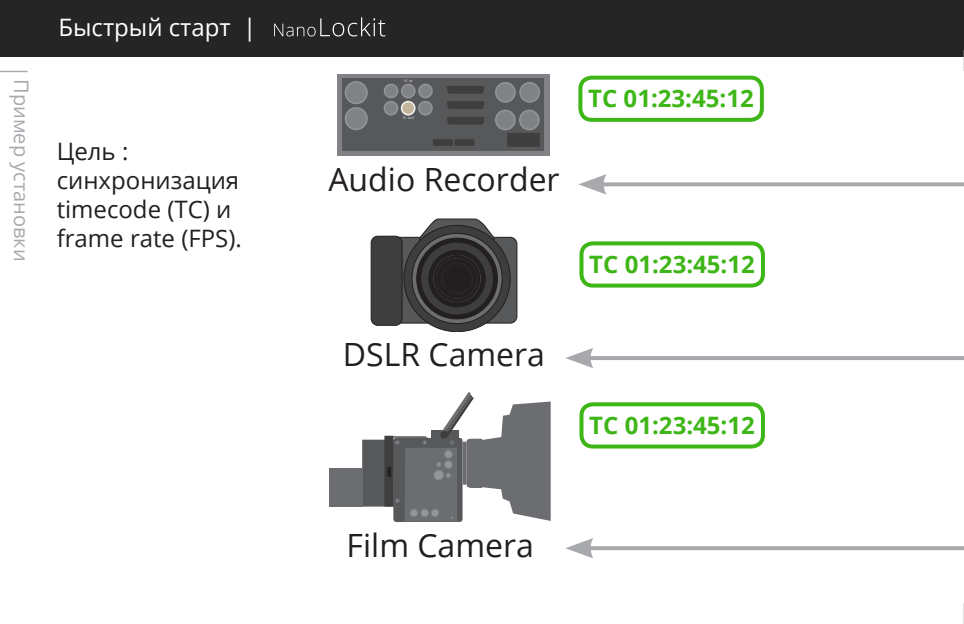
<style>
.page{position:relative;width:964px;height:624px;background:#fff}
.page>*{position:absolute;margin:0;border:0;box-sizing:border-box;transform-origin:0 0}
.t1{font:32px "Open Sans";color:#231f20}
.t2{font:24px/28.8px "Open Sans";color:#231f20}
.t3{font:700 24px "Open Sans";color:#3fb618}
.t4{font:24px "Open Sans";color:#fff}
.t5{font:20px "Open Sans";color:#a8a9ad}
</style>
<div class="page">
<div style="left:0;top:0;width:964px;height:57px;background:#252525"></div>
<svg style="left:963px;top:50px;width:1px;height:21px"></svg>
<svg style="left:963px;top:603px;width:1px;height:21px"></svg>
<svg style="left:274px;top:17px;width:111px;height:19px"></svg>
<svg style="left:0;top:71px;width:28px;height:1px"></svg>
<div style="left:393px;top:438px;width:69px;height:84px;background:#57585a;border-radius:3px"></div>
<div style="left:405px;top:448px;width:52px;height:73px;background:#6c6d70"></div>
<svg style="left:394px;top:436px;width:34px;height:9px"></svg>
<svg style="left:395px;top:498px;width:5px;height:5px"></svg>
<div style="left:410px;top:509px;width:8px;height:7px;background:#939598;border-radius:50%"></div>
<div style="left:410px;top:509px;width:8px;height:8px;border:1px solid #808285;border-radius:50%"></div>
<div style="left:421px;top:509px;width:7px;height:7px;background:#939598;border-radius:50%"></div>
<div style="left:421px;top:509px;width:8px;height:8px;border:1px solid #808285;border-radius:50%"></div>
<div style="left:431px;top:509px;width:8px;height:7px;background:#939598;border-radius:50%"></div>
<div style="left:431px;top:509px;width:8px;height:8px;border:1px solid #808285;border-radius:50%"></div>
<div style="left:434px;top:470px;width:10px;height:10px;border:1px solid #808285;border-radius:50%"></div>
<div style="left:362px;top:439px;width:31px;height:67px;background:#57585a"></div>
<div style="left:329px;top:468px;width:33px;height:38px;background:#6c6d70"></div>
<div style="left:384px;top:435px;width:9px;height:71px;background:#3e3e3f"></div>
<div style="left:431px;top:430px;width:27px;height:8px;background:#57585a"></div>
<svg style="left:387px;top:467px;width:4px;height:10px"></svg>
<svg style="left:436px;top:392px;width:115px;height:129px"></svg>
<svg style="left:374px;top:237px;width:143px;height:86px;background:#515153"></svg>
<div style="left:374px;top:237px;width:143px;height:86px;border:1px solid #231f20;border-radius:7px"></div>
<div style="left:371px;top:236px;width:31px;height:89px;background:#3e3e3f;border-radius:7px"></div>
<div style="left:371px;top:236px;width:31px;height:89px;border:1px solid #231f20;border-radius:7px"></div>
<svg style="left:419px;top:219px;width:75px;height:22px"></svg>
<div style="left:404px;top:225px;width:106px;height:106px;background:#3e3e3f;border-radius:50%"></div>
<svg style="left:412px;top:233px;width:90px;height:90px"></svg>
<div style="left:417px;top:238px;width:80px;height:81px;background:#231f20;border-radius:50%"></div>
<div style="left:416px;top:238px;width:82px;height:81px;border:1px solid #231f20;border-radius:50%"></div>
<div style="left:421px;top:242px;width:72px;height:73px;background:#3e3e3f;border-radius:50%"></div>
<div style="left:420px;top:242px;width:74px;height:73px;border:1px solid #231f20;border-radius:50%"></div>
<div style="left:429px;top:250px;width:56px;height:57px;background:#231f20;border-radius:50%"></div>
<div style="left:429px;top:250px;width:56px;height:57px;border:1px solid #231f20;border-radius:50%"></div>
<svg style="left:433px;top:254px;width:48px;height:49px"></svg>
<div style="left:433px;top:254px;width:48px;height:49px;border:1px solid #231f20;border-radius:50%"></div>
<div style="left:434px;top:255px;width:46px;height:46px;background:#231f20;border-radius:50%"></div>
<div style="left:434px;top:255px;width:46px;height:47px;border:1px solid #231f20;border-radius:50%"></div>
<svg style="left:436px;top:258px;width:42px;height:41px"></svg>
<div style="left:436px;top:257px;width:42px;height:42px;border:1px solid #231f20;border-radius:50%"></div>
<div style="left:437px;top:259px;width:40px;height:39px;background:#231f20;border-radius:50%"></div>
<div style="left:437px;top:258px;width:40px;height:40px;border:1px solid #231f20;border-radius:50%"></div>
<div style="left:441px;top:262px;width:32px;height:32px;background:#272324;border-radius:50%"></div>
<div style="left:441px;top:262px;width:32px;height:33px;border:1px solid #231f20;border-radius:50%"></div>
<div style="left:442px;top:263px;width:30px;height:31px;background:#272324;border-radius:50%"></div>
<div style="left:442px;top:263px;width:30px;height:31px;border:1px solid #231f20;border-radius:50%"></div>
<div style="left:443px;top:264px;width:28px;height:29px;background:#231f20;border-radius:50%"></div>
<div style="left:442px;top:264px;width:30px;height:29px;border:1px solid #231f20;border-radius:50%"></div>
<div style="left:337px;top:74px;width:213px;height:81px;background:#808285"></div>
<div style="left:342px;top:78px;width:202px;height:73px;background:#57585a"></div>
<div style="left:402px;top:102px;width:13px;height:13px;background:#c3b49b;border-radius:50%"></div>
<div style="left:401px;top:101px;width:14px;height:14px;border:2px solid #f2f3f4;border-radius:50%"></div>
<div style="left:384px;top:102px;width:13px;height:13px;background:#808285;border-radius:50%"></div>
<div style="left:384px;top:101px;width:14px;height:14px;border:2px solid #939598;border-radius:50%"></div>
<div style="left:345px;top:82px;width:22px;height:21px;background:#808285;border-radius:50%"></div>
<div style="left:345px;top:81px;width:23px;height:23px;border:2px solid #939598;border-radius:50%"></div>
<div style="left:345px;top:108px;width:22px;height:21px;background:#808285;border-radius:50%"></div>
<div style="left:345px;top:107px;width:23px;height:23px;border:2px solid #939598;border-radius:50%"></div>
<div style="left:402px;top:84px;width:13px;height:14px;background:#808285;border-radius:50%"></div>
<div style="left:401px;top:84px;width:14px;height:14px;border:2px solid #939598;border-radius:50%"></div>
<div style="left:419px;top:102px;width:13px;height:13px;background:#808285;border-radius:50%"></div>
<div style="left:418px;top:101px;width:15px;height:14px;border:2px solid #939598;border-radius:50%"></div>
<div style="left:520px;top:83px;width:19px;height:19px;background:#808285;border-radius:50%"></div>
<div style="left:519px;top:82px;width:21px;height:21px;border:2px solid #939598;border-radius:50%"></div>
<div style="left:496px;top:83px;width:19px;height:19px;background:#808285;border-radius:50%"></div>
<div style="left:495px;top:82px;width:21px;height:21px;border:2px solid #939598;border-radius:50%"></div>
<div style="left:496px;top:110px;width:19px;height:20px;background:#808285;border-radius:50%"></div>
<div style="left:495px;top:110px;width:21px;height:20px;border:2px solid #939598;border-radius:50%"></div>
<div style="left:520px;top:110px;width:19px;height:20px;background:#808285;border-radius:50%"></div>
<div style="left:519px;top:110px;width:21px;height:20px;border:2px solid #939598;border-radius:50%"></div>
<div style="left:384px;top:84px;width:14px;height:13px;background:#808285;border-radius:50%"></div>
<div style="left:384px;top:84px;width:14px;height:14px;border:2px solid #939598;border-radius:50%"></div>
<div style="left:419px;top:84px;width:13px;height:13px;background:#808285;border-radius:50%"></div>
<div style="left:418px;top:84px;width:15px;height:14px;border:2px solid #939598;border-radius:50%"></div>
<svg style="left:447px;top:86px;width:38px;height:8px"></svg>
<svg style="left:447px;top:101px;width:38px;height:8px"></svg>
<svg style="left:447px;top:117px;width:38px;height:8px"></svg>
<div style="left:433px;top:139px;width:20px;height:7px;background:#3e3e3f"></div>
<div style="left:454px;top:139px;width:20px;height:7px;background:#3e3e3f"></div>
<div style="left:507px;top:133px;width:33px;height:14px;background:#3e3e3f"></div>
<svg style="left:606px;top:182px;width:358px;height:4px"></svg>
<svg style="left:578px;top:174px;width:28px;height:20px"></svg>
<hr style="left:587px;top:356px;width:377px;height:4px;background:#a8a9ad">
<svg style="left:565px;top:348px;width:28px;height:20px"></svg>
<svg style="left:593px;top:546px;width:371px;height:4px"></svg>
<svg style="left:565px;top:538px;width:28px;height:20px"></svg>
<div style="left:578px;top:76px;width:186px;height:46px;border:4px solid #3fb618;border-radius:11px"></div>
<div style="left:579px;top:241px;width:186px;height:46px;border:4px solid #3fb618;border-radius:11px"></div>
<div style="left:579px;top:402px;width:186px;height:46px;border:4px solid #3fb618;border-radius:11px"></div>
<p class="t5" style="left:35px;top:79px;width:184px;rotate:90deg">Пример установки</p>
<p class="t4" style="left:58px;top:11px;width:200px">Быстрый старт |</p>
<p class="t2" style="left:57px;top:136px;width:187px">Цель : синхронизация timecode (TC) и frame rate (FPS).</p>
<p class="t1" style="left:328px;top:157px;width:233px">Audio Recorder</p>
<p class="t1" style="left:343px;top:333px;width:204px">DSLR Camera</p>
<p class="t3" style="left:588px;top:82px;width:167px">TC 01:23:45:12</p>
<p class="t3" style="left:589px;top:247px;width:167px">TC 01:23:45:12</p>
<p class="t3" style="left:589px;top:408px;width:167px">TC 01:23:45:12</p>
<p class="t1" style="left:347px;top:523px;width:189px">Film Camera</p>
</div>
